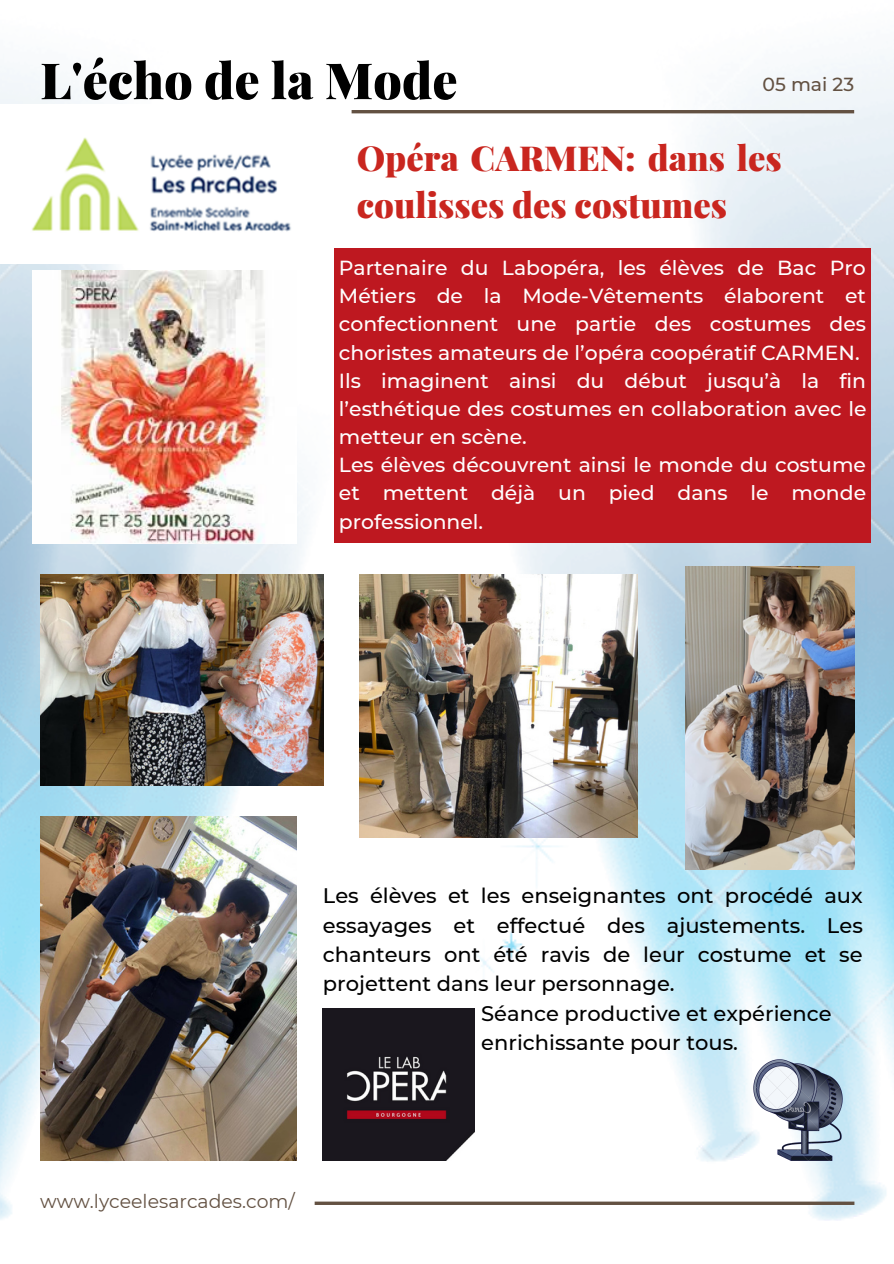
<style>
.page{position:relative;width:894px;height:1264px;background:#fff}
.page>*{position:absolute;margin:0;border:0;box-sizing:border-box;transform-origin:0 0}
.t1{font:900 49.95px "Playfair Display";color:#000}
.t2{font:900 34.5px/47.2px "Playfair Display";color:#c9261f}
.t3{font:500 21px/29.2px "Montserrat";color:#000;text-align:justify}
.t4{font:500 20.4px/28.2px "Montserrat";color:#fefefe;text-align:justify}
.t5{font:18.9px "Montserrat";color:#635142}
.t6{font:500 18.9px "Montserrat";color:#635142}
</style>
<div class="page">
<img style="left:0;top:55px;width:893px;height:1165px">
<hr style="left:351px;top:110px;width:502px;height:3px;background:#635142">
<hr style="left:314px;top:1201px;width:540px;height:3px;background:#635142">
<img style="left:0;top:105px;width:323px;height:159px">
<img style="left:40px;top:574px;width:283px;height:212px">
<img style="left:359px;top:574px;width:278px;height:263px">
<div style="left:334px;top:248px;width:536px;height:294px;background:#be1820"></div>
<img style="left:40px;top:816px;width:256px;height:344px">
<img style="left:32px;top:270px;width:265px;height:273px">
<img style="left:750px;top:1056px;width:95px;height:104px">
<img style="left:323px;top:1008px;width:152px;height:152px">
<img style="left:685px;top:566px;width:169px;height:303px">
<p class="t1" style="left:40px;top:45px;width:418px">L'écho de la Mode</p>
<p class="t6" style="left:762px;top:73px;width:93px">05 mai 23</p>
<p class="t2" style="left:356px;top:133px;width:426px">Opéra CARMEN: dans les coulisses des costumes</p>
<p class="t4" style="left:339px;top:254px;width:528px">Partenaire du Labopéra, les élèves de Bac Pro Métiers de la Mode-Vêtements élaborent et confectionnent une partie des costumes des choristes amateurs de l’opéra coopératif CARMEN.</p>
<p class="t4" style="left:339px;top:366px;width:529px">Ils imaginent ainsi du début jusqu’à la fin l’esthétique des costumes en collaboration avec le metteur en scène.</p>
<p class="t4" style="left:339px;top:451px;width:528px">Les élèves découvrent ainsi le monde du costume et mettent déjà un pied dans le monde professionnel.</p>
<p class="t3" style="left:323px;top:881px;width:541px">Les élèves et les enseignantes ont procédé aux essayages et effectué des ajustements. Les chanteurs ont été ravis de leur costume et se projettent dans leur personnage.</p>
<p class="t3" style="left:481px;top:998px;width:352px">Séance productive et expérience</p>
<p class="t3" style="left:481px;top:1027px;width:258px">enrichissante pour tous.</p>
<p class="t5" style="left:40px;top:1189px;width:256px">www.lyceelesarcades.com/</p>
</div>
